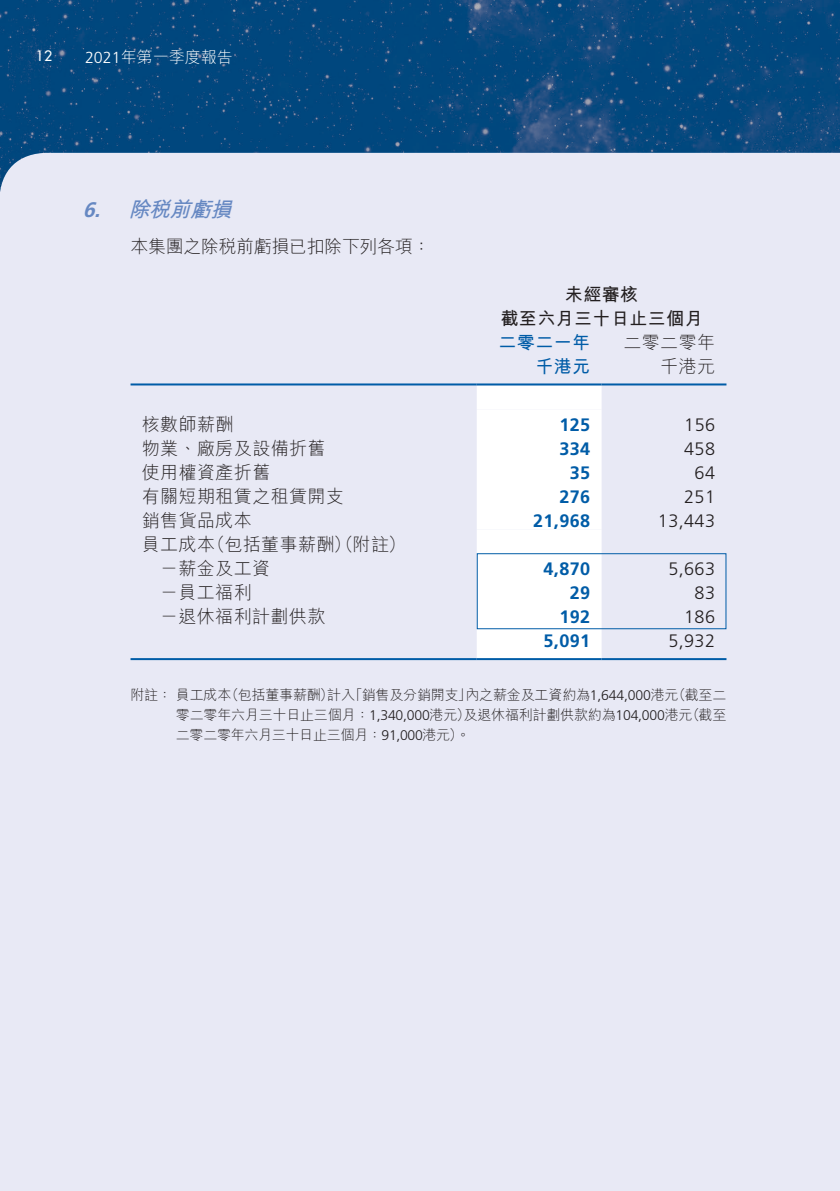
<style>
.page{position:relative;width:840px;height:1191px;background:#fff}
.page>*{position:absolute;margin:0;border:0;box-sizing:border-box;transform-origin:0 0}
.t1{font:italic 700 21px "M Hei HK";color:#6688c2}
.t2{font:300 18px/24px "M Hei HK";letter-spacing:.02em;color:#231f20}
.t3{font:700 18px "Frutiger LT Std";letter-spacing:.02em;color:#005ca7}
.t4{font:300 18px "Frutiger LT Std";letter-spacing:.02em;color:#231f20}
.t5{font:300 18px "M Hei HK";letter-spacing:-.02em;color:#231f20}
.t6{font:700 18px/24px "M Hei HK";letter-spacing:.02em;color:#231f20;text-align:center}
.t7{font:700 18px "M Hei HK";letter-spacing:.02em;color:#005ca7}
.t8{font:300 16px "M Hei HK";color:#fff}
.t9{font:300 14px/20px "M Hei HK";letter-spacing:-.015em;color:#231f20;text-align:justify}
.t10{font:500 14px "Futura Std";color:#fff}
.s1{font-family:"Frutiger LT Std"}
</style>
<div class="page">
<div style="left:0;top:13px;width:839px;height:1178px;background:#e8e9f5"></div>
<svg style="left:0;top:0;width:839px;height:192px;fill:#02487e"></svg>
<div style="left:476px;top:385px;width:125px;height:273px;background:#fff"></div>
<hr style="left:130px;top:383px;width:346px;height:2px;background:#005ca7">
<hr style="left:476px;top:383px;width:125px;height:2px;background:#005ca7">
<hr style="left:601px;top:383px;width:125px;height:2px;background:#005ca7">
<hr style="left:130px;top:658px;width:346px;height:2px;background:#005ca7">
<hr style="left:476px;top:658px;width:125px;height:2px;background:#005ca7">
<hr style="left:601px;top:658px;width:125px;height:2px;background:#005ca7">
<div style="left:476px;top:553px;width:250px;height:76px;border:1px solid #005ca7"></div>
<p class="t10" style="left:36px;top:47px;width:18px">12</p>
<p class="t8" style="left:85px;top:46px;width:149px"><span class="s1">2021</span>年第一季度報告</p>
<h1 class="t1" style="left:83px;top:194px;width:157px"><span class="s1">6.</span> 除稅前虧損</h1>
<p class="t5" style="left:130px;top:233px;width:301px">本集團之除稅前虧損已扣除下列各項：</p>
<p class="t6" style="left:500px;top:281px;width:203px">未經審核<br>截至六月三十日止三個月</p>
<p class="t7" style="left:498px;top:329px;width:93px">二零二一年</p>
<p class="t2" style="left:623px;top:329px;width:93px">二零二零年</p>
<p class="t7" style="left:535px;top:353px;width:56px">千港元</p>
<p class="t2" style="left:660px;top:353px;width:56px">千港元</p>
<p class="t2" style="left:142px;top:412px;width:93px">核數師薪酬</p>
<p class="t3" style="left:559px;top:414px;width:32px">125</p>
<p class="t4" style="left:683px;top:415px;width:32px">156</p>
<p class="t2" style="left:142px;top:436px;width:185px">物業、廠房及設備折舊</p>
<p class="t3" style="left:559px;top:438px;width:32px">334</p>
<p class="t4" style="left:683px;top:439px;width:32px">458</p>
<p class="t2" style="left:142px;top:460px;width:130px">使用權資產折舊</p>
<p class="t3" style="left:569px;top:462px;width:22px">35</p>
<p class="t4" style="left:694px;top:463px;width:22px">64</p>
<p class="t2" style="left:142px;top:484px;width:203px">有關短期租賃之租賃開支</p>
<p class="t3" style="left:559px;top:486px;width:32px">276</p>
<p class="t4" style="left:683px;top:487px;width:32px">251</p>
<p class="t2" style="left:142px;top:508px;width:111px">銷售貨品成本</p>
<p class="t3" style="left:533px;top:510px;width:59px">21,968</p>
<p class="t4" style="left:657px;top:511px;width:59px">13,443</p>
<p class="t2" style="left:160px;top:532px;width:247px;text-indent:-18px">員工成本（包括董事薪酬）（附註）－薪金及工資</p>
<p class="t3" style="left:543px;top:558px;width:48px">4,870</p>
<p class="t4" style="left:668px;top:559px;width:48px">5,663</p>
<p class="t2" style="left:160px;top:580px;width:93px">－員工福利</p>
<p class="t3" style="left:569px;top:582px;width:22px">29</p>
<p class="t4" style="left:694px;top:583px;width:22px">83</p>
<p class="t2" style="left:160px;top:604px;width:167px">－退休福利計劃供款</p>
<p class="t3" style="left:559px;top:606px;width:32px">192</p>
<p class="t4" style="left:683px;top:607px;width:32px">186</p>
<p class="t3" style="left:543px;top:630px;width:48px">5,091</p>
<p class="t4" style="left:668px;top:631px;width:48px">5,932</p>
<p class="t9" style="left:176px;top:684px;width:551px;text-indent:-45px">附註：員工成本（包括董事薪酬）計入「銷售及分銷開支」內之薪金及工資約為<span class="s1">1,644,000</span>港元（截至二零二零年六月三十日止三個月：<span class="s1">1,340,000</span>港元）及退休福利計劃供款約為<span class="s1">104,000</span>港元（截至二零二零年六月三十日止三個月：<span class="s1">91,000</span>港元）。</p>
</div>
